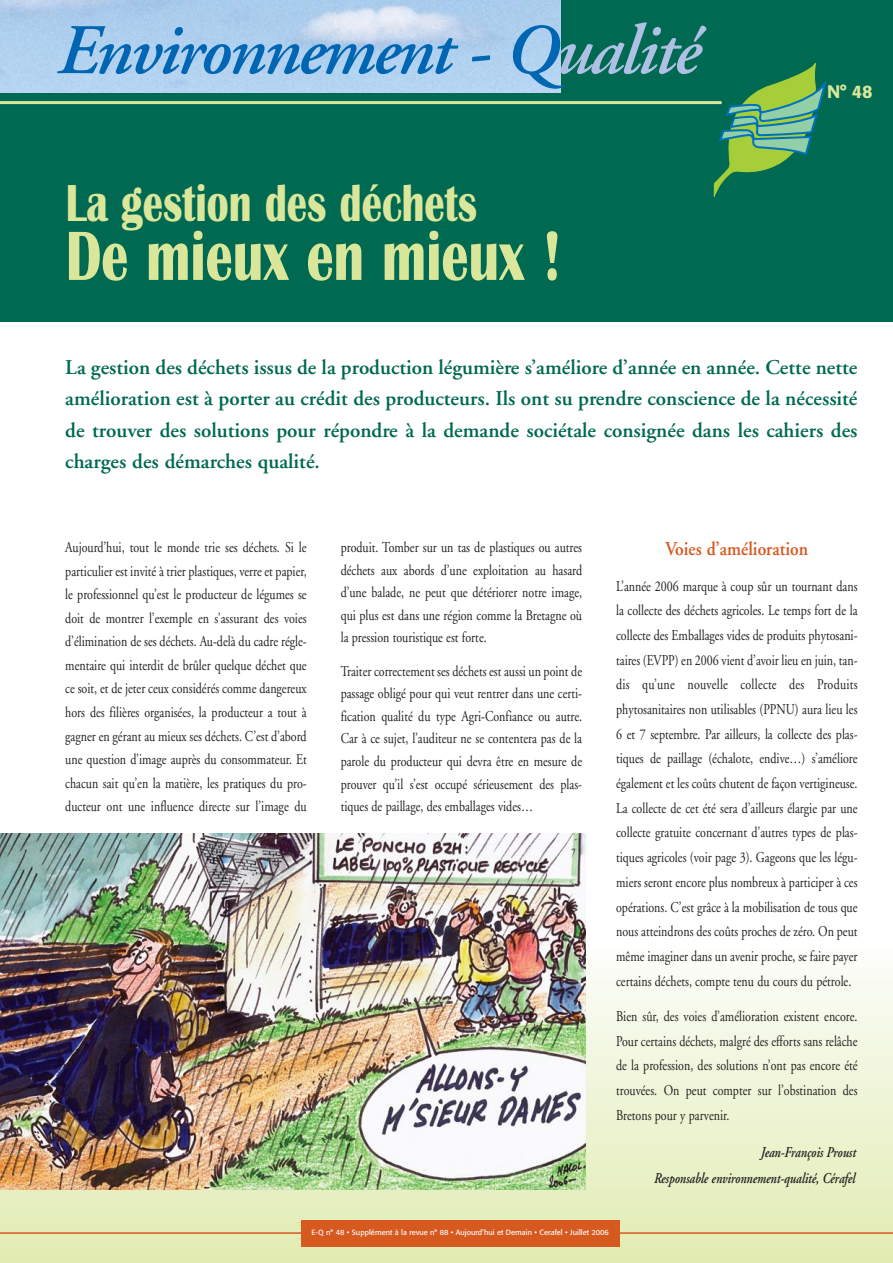
<style>
.page{position:relative;width:893px;height:1263px;background:#fff}
.page>*{position:absolute;margin:0;border:0;box-sizing:border-box;transform-origin:0 0}
.t1{font:700 72px "Britannic";color:#dae79b;scale:.75 1}
.t2{font:italic 600 71.1px "Adobe Garamond";letter-spacing:-.035em;color:#0066b3}
.t3{font:700 54px "Britannic";color:#dae79b;scale:.75 1}
.t4{font:600 21px/31.5px "Adobe Garamond";color:#006951;text-align:justify}
.t5{font:600 19.5px "Adobe Garamond";color:#d65920;scale:.9 1}
.t6{font:500 18px "Formata";color:#dae79b}
.t7{font:15px/24.8px "Adobe Garamond";color:#231f20;text-align:justify;scale:.8 1}
.t8{font:italic 600 15px/26.2px "Adobe Garamond";letter-spacing:-.005em;color:#231f20;text-align:right;scale:.8 1}
.t9{font:7.5px "Formata";color:#fff}
.s1{color:#aec0e3}
</style>
<div class="page">
<div style="left:0;top:1257px;width:893px;height:6px;background:#e2ecb2"></div>
<div style="left:0;top:1254px;width:893px;height:5px;background:#e2ecb3"></div>
<div style="left:0;top:1250px;width:893px;height:6px;background:#e2ecb4"></div>
<div style="left:0;top:1244px;width:893px;height:6px;background:#e3edb5"></div>
<div style="left:0;top:1241px;width:893px;height:5px;background:#e3edb6"></div>
<div style="left:0;top:1237px;width:893px;height:6px;background:#e4edb7"></div>
<div style="left:0;top:1231px;width:893px;height:6px;background:#e4edb8"></div>
<div style="left:0;top:1228px;width:893px;height:5px;background:#e5eeb9"></div>
<div style="left:0;top:1224px;width:893px;height:6px;background:#e5eeba"></div>
<div style="left:0;top:1218px;width:893px;height:6px;background:#e6eebc"></div>
<div style="left:0;top:1215px;width:893px;height:5px;background:#e5eebc"></div>
<div style="left:0;top:1211px;width:893px;height:6px;background:#e5eebd"></div>
<div style="left:0;top:1205px;width:893px;height:6px;background:#e6efbf"></div>
<div style="left:0;top:1202px;width:893px;height:5px;background:#e6efbf"></div>
<div style="left:0;top:1198px;width:893px;height:6px;background:#e7efc0"></div>
<div style="left:0;top:1192px;width:893px;height:6px;background:#e7efc2"></div>
<div style="left:0;top:1189px;width:893px;height:5px;background:#e7efc2"></div>
<svg style="left:0;top:1185px;width:893px;height:6px"></svg>
<div style="left:0;top:1179px;width:893px;height:6px;background:#e8f0c5"></div>
<div style="left:0;top:1176px;width:893px;height:5px;background:#e9f0c5"></div>
<div style="left:0;top:1172px;width:893px;height:6px;background:#e9f1c6"></div>
<div style="left:0;top:1166px;width:893px;height:6px;background:#eaf1c8"></div>
<div style="left:0;top:1163px;width:893px;height:5px;background:#eaf1c8"></div>
<div style="left:0;top:1159px;width:893px;height:6px;background:#eaf1c9"></div>
<div style="left:0;top:1153px;width:893px;height:6px;background:#eaf2ca"></div>
<div style="left:0;top:1150px;width:893px;height:5px;background:#eaf2cb"></div>
<div style="left:0;top:1146px;width:893px;height:6px;background:#ebf2cc"></div>
<div style="left:0;top:1140px;width:893px;height:6px;background:#ebf2cd"></div>
<div style="left:0;top:1137px;width:893px;height:5px;background:#ecf3ce"></div>
<div style="left:0;top:1133px;width:893px;height:6px;background:#ecf3cf"></div>
<div style="left:0;top:1127px;width:893px;height:6px;background:#edf3d0"></div>
<div style="left:0;top:1124px;width:893px;height:5px;background:#edf3d1"></div>
<div style="left:0;top:1120px;width:893px;height:6px;background:#edf3d2"></div>
<div style="left:0;top:1114px;width:893px;height:6px;background:#eef4d3"></div>
<div style="left:0;top:1111px;width:893px;height:5px;background:#eef4d4"></div>
<div style="left:0;top:1107px;width:893px;height:6px;background:#eff4d5"></div>
<div style="left:0;top:1101px;width:893px;height:6px;background:#eef4d6"></div>
<div style="left:0;top:1098px;width:893px;height:5px;background:#eff5d7"></div>
<div style="left:0;top:1095px;width:893px;height:5px;background:#eff5d8"></div>
<div style="left:0;top:1091px;width:893px;height:6px;background:#eff5d8"></div>
<div style="left:0;top:1088px;width:893px;height:6px;background:#eff5d9"></div>
<div style="left:0;top:1085px;width:893px;height:5px;background:#f0f5da"></div>
<div style="left:0;top:1082px;width:893px;height:5px;background:#f0f5db"></div>
<div style="left:0;top:1078px;width:893px;height:6px;background:#f0f5db"></div>
<div style="left:0;top:1075px;width:893px;height:6px;background:#f1f6dc"></div>
<div style="left:0;top:1072px;width:893px;height:5px;background:#f1f6dd"></div>
<div style="left:0;top:1069px;width:893px;height:5px;background:#f1f6de"></div>
<div style="left:0;top:1065px;width:893px;height:6px;background:#f2f6de"></div>
<div style="left:0;top:1062px;width:893px;height:6px;background:#f2f6df"></div>
<div style="left:0;top:1059px;width:893px;height:5px;background:#f2f7e0"></div>
<div style="left:0;top:1056px;width:893px;height:5px;background:#f3f7e1"></div>
<div style="left:0;top:1052px;width:893px;height:6px;background:#f3f7e1"></div>
<div style="left:0;top:1049px;width:893px;height:6px;background:#f3f7e2"></div>
<div style="left:0;top:1046px;width:893px;height:5px;background:#f4f8e3"></div>
<div style="left:0;top:1043px;width:893px;height:5px;background:#f3f8e4"></div>
<div style="left:0;top:1039px;width:893px;height:6px;background:#f3f8e4"></div>
<div style="left:0;top:1036px;width:893px;height:6px;background:#f4f8e5"></div>
<div style="left:0;top:1033px;width:893px;height:5px;background:#f4f8e6"></div>
<div style="left:0;top:1030px;width:893px;height:5px;background:#f4f8e7"></div>
<div style="left:0;top:1026px;width:893px;height:6px;background:#f5f9e7"></div>
<div style="left:0;top:1023px;width:893px;height:6px;background:#f5f9e8"></div>
<div style="left:0;top:1020px;width:893px;height:5px;background:#f5f9e9"></div>
<div style="left:0;top:1017px;width:893px;height:5px;background:#f6f9ea"></div>
<div style="left:0;top:1013px;width:893px;height:6px;background:#f6f9eb"></div>
<div style="left:0;top:1010px;width:893px;height:6px;background:#f6f9eb"></div>
<div style="left:0;top:1007px;width:893px;height:5px;background:#f7faec"></div>
<div style="left:0;top:1004px;width:893px;height:5px;background:#f7faed"></div>
<div style="left:0;top:1000px;width:893px;height:6px;background:#f7faee"></div>
<div style="left:0;top:997px;width:893px;height:6px;background:#f8fbef"></div>
<div style="left:0;top:994px;width:893px;height:5px;background:#f8fbef"></div>
<div style="left:0;top:991px;width:893px;height:5px;background:#f8fbf0"></div>
<div style="left:0;top:987px;width:893px;height:6px;background:#f8fbf1"></div>
<div style="left:0;top:984px;width:893px;height:6px;background:#f9fbf2"></div>
<div style="left:0;top:981px;width:893px;height:5px;background:#f9fbf2"></div>
<div style="left:0;top:978px;width:893px;height:5px;background:#f9fbf3"></div>
<div style="left:0;top:974px;width:893px;height:6px;background:#fbfcf4"></div>
<div style="left:0;top:971px;width:893px;height:6px;background:#fbfcf5"></div>
<div style="left:0;top:968px;width:893px;height:5px;background:#fafcf6"></div>
<div style="left:0;top:965px;width:893px;height:5px;background:#fcfdf7"></div>
<div style="left:0;top:961px;width:893px;height:6px;background:#fcfdf7"></div>
<div style="left:0;top:958px;width:893px;height:6px;background:#fcfdf8"></div>
<div style="left:0;top:955px;width:893px;height:5px;background:#fdfefa"></div>
<div style="left:0;top:952px;width:893px;height:5px;background:#fdfefb"></div>
<div style="left:0;top:0;width:893px;height:321px;background:#006951"></div>
<img style="left:0;top:0;width:561px;height:92px">
<svg style="left:714px;top:63px;width:113px;height:134px"></svg>
<hr style="left:0;top:101px;width:722px;height:3px;background:#dae79b">
<hr style="left:0;top:1232px;width:893px;height:2px;background:#d65920">
<div style="left:301px;top:1220px;width:319px;height:27px;background:#d65920"></div>
<img style="left:0;top:833px;width:585px;height:356px">
<h2 class="t2" style="left:57px;top:22px;width:644px">Environnement - Q<span class="s1">ualité</span></h2>
<h3 class="t3" style="left:66px;top:184px;width:550px">La gestion des déchets</h3>
<h1 class="t1" style="left:66px;top:231px;width:663px">De mieux en mieux !</h1>
<p class="t6" style="left:827px;top:84px;width:47px">N° 48</p>
<p class="t4" style="left:65px;top:353px;width:794px">La gestion des déchets issus de la production légumière s’améliore d’année en année. Cette nette amélioration est à porter au crédit des producteurs. Ils ont su prendre conscience de la nécessité de trouver des solutions pour répondre à la demande sociétale consignée dans les cahiers des charges des démarches qualité.</p>
<p class="t7" style="left:65px;top:537px;width:303px;line-height:23.5px">Aujourd’hui, tout le monde trie ses déchets. Si le particulier est invité à trier plastiques, verre et papier, le professionnel qu’est le producteur de légumes se doit de montrer l’exemple en s’assurant des voies d’élimination de ses déchets. Au-delà du cadre régle&shy;mentaire qui interdit de brûler quelque déchet que ce soit, et de jeter ceux considérés comme dangereux hors des filières organisées, la producteur a tout à gagner en gérant au mieux ses déchets. C’est d’abord une question d’image auprès du consommateur. Et chacun sait qu’en la matière, les pratiques du pro&shy;ducteur ont une influence directe sur l’image du</p>
<p class="t7" style="left:341px;top:537px;width:303px;line-height:22.6px">produit. Tomber sur un tas de plastiques ou autres déchets aux abords d’une exploitation au hasard d’une balade, ne peut que détériorer notre image, qui plus est dans une région comme la Bretagne où la pression touristique est forte.</p>
<p class="t7" style="left:341px;top:661px;width:303px;line-height:22.6px">Traiter correctement ses déchets est aussi un point de passage obligé pour qui veut rentrer dans une certi&shy;fication qualité du type Agri-Confiance ou autre.<br>Car à ce sujet, l’auditeur ne se contentera pas de la parole du producteur qui devra être en mesure de prouver qu’il s’est occupé sérieusement des plas&shy;tiques de paillage, des emballages vides…</p>
<h3 class="t5" style="left:665px;top:541px;width:160px">Voies d’amélioration</h3>
<p class="t7" style="left:616px;top:575px;width:303px">L’année 2006 marque à coup sûr un tournant dans la collecte des déchets agricoles. Le temps fort de la collecte des Emballages vides de produits phytosani&shy;taires (EVPP) en 2006 vient d’avoir lieu en juin, tan&shy;dis qu’une nouvelle collecte des Produits phytosanitaires non utilisables (PPNU) aura lieu les 6 et 7 septembre. Par ailleurs, la collecte des plas&shy;tiques de paillage (échalote, endive…) s’améliore également et les coûts chutent de façon vertigineuse.<br>La collecte de cet été sera d’ailleurs élargie par une collecte gratuite concernant d’autres types de plas&shy;tiques agricoles (voir page 3). Gageons que les légu&shy;miers seront encore plus nombreux à participer à ces opérations. C’est grâce à la mobilisation de tous que nous atteindrons des coûts proches de zéro. On peut même imaginer dans un avenir proche, se faire payer certains déchets, compte tenu du cours du pétrole.</p>
<p class="t7" style="left:616px;top:1005px;width:303px">Bien sûr, des voies d’amélioration existent encore.<br>Pour certains déchets, malgré des efforts sans relâche de la profession, des solutions n’ont pas encore été trouvées. On peut compter sur l’obstination des Bretons pour y parvenir.</p>
<p class="t8" style="left:654px;top:1140px;width:254px">Jean-François Proust<br>Responsable environnement-qualité, Cérafel</p>
<p class="t9" style="left:311px;top:1229px;width:299px">E-Q n° 48 • Supplément à la revue n° 88 • Aujourd’hui et Demain • Cerafel • Juillet 2006</p>
</div>
